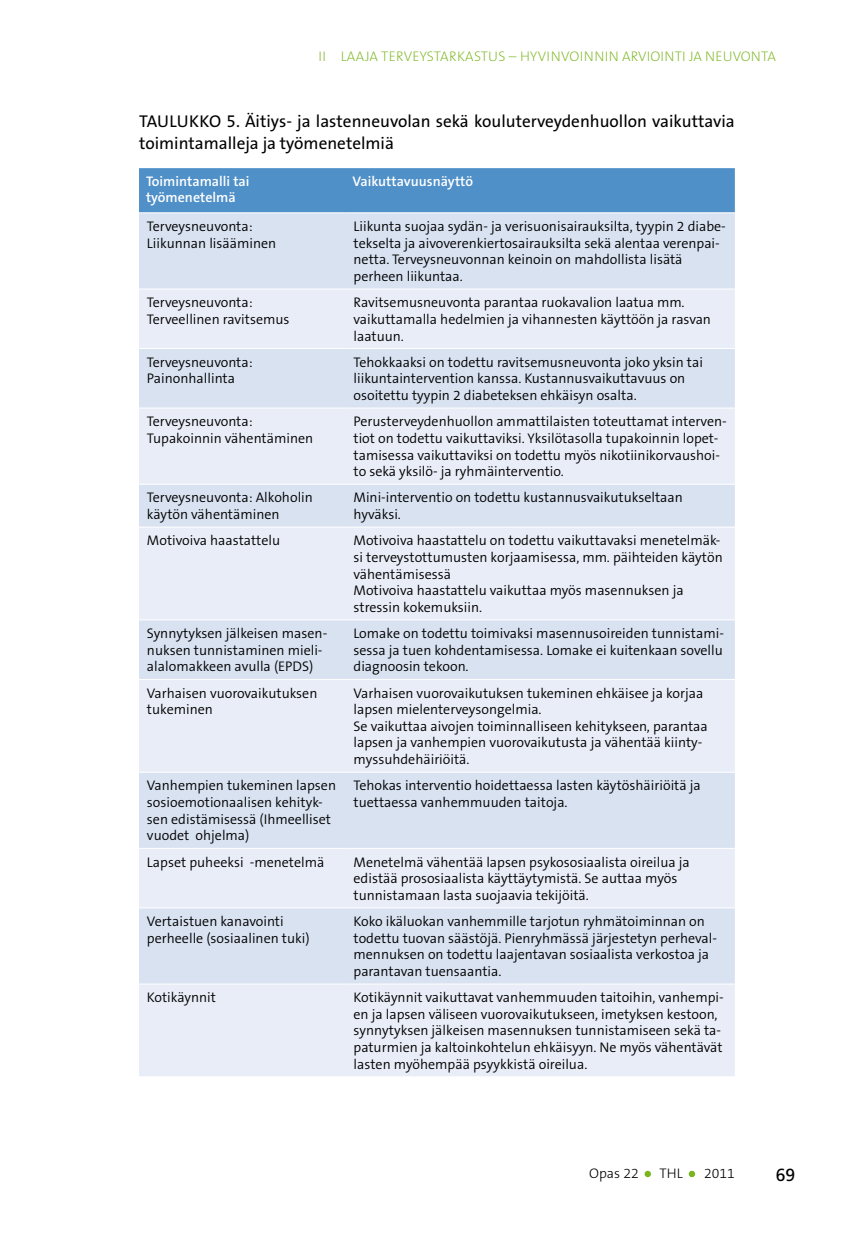
<style>
.page{position:relative;width:859px;height:1241px;background:#fff}
.page>*{position:absolute;margin:0;border:0;box-sizing:border-box;transform-origin:0 0}
.t1{font:17.5px "Frutiger";color:#000}
.t2{font:17.15px/21.9px "The Sans B W5 Plain";color:#000}
.t3{font:300 14px/16.6px "The Sans B W4";color:#000}
.t4{font:200 14px "The Sans B W2";letter-spacing:.02em;color:#7ab51d}
.t5{font:600 14px/16.8px "The Sans B W6";color:#fff}
.t6{font:300 14px "The Sans B W3";color:#000}
.s1{color:#7ab51d}
</style>
<div class="page">
<svg style="left:644px;top:1170px;width:6px;height:6px"></svg>
<svg style="left:688px;top:1170px;width:6px;height:6px"></svg>
<div style="left:139px;top:168px;width:595px;height:44px;background:#4f90c8"></div>
<div style="left:139px;top:213px;width:595px;height:75px;background:#d9e2f1"></div>
<svg style="left:139px;top:289px;width:595px;height:787px;background:#e2e8f4"></svg>
<hr style="left:139px;top:348px;width:206px;height:1px;background:#fff">
<hr style="left:345px;top:348px;width:389px;height:1px;background:#fff">
<hr style="left:139px;top:407px;width:206px;height:1px;background:#fff">
<hr style="left:345px;top:407px;width:389px;height:1px;background:#fff">
<hr style="left:139px;top:484px;width:206px;height:1px;background:#fff">
<hr style="left:345px;top:484px;width:389px;height:1px;background:#fff">
<hr style="left:139px;top:526px;width:206px;height:1px;background:#fff">
<hr style="left:345px;top:526px;width:389px;height:1px;background:#fff">
<hr style="left:139px;top:619px;width:206px;height:1px;background:#fff">
<hr style="left:345px;top:619px;width:389px;height:1px;background:#fff">
<hr style="left:139px;top:679px;width:206px;height:1px;background:#fff">
<hr style="left:345px;top:679px;width:389px;height:1px;background:#fff">
<hr style="left:139px;top:771px;width:206px;height:1px;background:#fff">
<hr style="left:345px;top:771px;width:389px;height:1px;background:#fff">
<hr style="left:139px;top:847px;width:206px;height:1px;background:#fff">
<hr style="left:345px;top:847px;width:389px;height:1px;background:#fff">
<hr style="left:139px;top:907px;width:206px;height:1px;background:#fff">
<hr style="left:345px;top:907px;width:389px;height:1px;background:#fff">
<hr style="left:139px;top:983px;width:206px;height:1px;background:#fff">
<hr style="left:345px;top:983px;width:389px;height:1px;background:#fff">
<p class="t4" style="left:318px;top:47px;width:299px">II LAAJA TERVEYSTARKASTUS – HYVINVOIN N INARV</p>
<p class="t4" style="left:646px;top:47px;width:47px">IOINTI JANEUV</p>
<p class="t4" style="left:740px;top:47px;width:19px">ONTA</p>
<p class="t2" style="left:139px;top:110px;width:597px">Taulukko 5. Äitiys- ja lastenneuvolan sekä kouluterveydenhuollon vaikuttavia toimintamalleja ja työmenetelmiä</p>
<p class="t5" style="left:146px;top:172px;width:105px">Toimintamalli tai työmenetelmä</p>
<p class="t5" style="left:352px;top:172px;width:122px">Vaikuttavuusnäyttö</p>
<p class="t3" style="left:147px;top:218px;width:131px">Terveysneuvonta:<br>Liikunnan lisääminen</p>
<p class="t3" style="left:353px;top:218px;width:374px">Liikunta suojaa sydän- ja verisuonisairauksilta, tyypin 2 diabe&shy;tekselta ja aivoverenkiertosairauksilta sekä alentaa verenpai&shy;netta. Terveysneuvonnan keinoin on mahdollista lisätä perheen liikuntaa.</p>
<p class="t3" style="left:147px;top:294px;width:144px">Terveysneuvonta:<br>Terveellinen ravitsemus</p>
<p class="t3" style="left:353px;top:294px;width:359px">Ravitsemusneuvonta parantaa ruokavalion laatua mm. vaikuttamalla hedelmien ja vihannesten käyttöön ja rasvan laatuun.</p>
<p class="t3" style="left:147px;top:354px;width:107px">Terveysneuvonta:<br>Painonhallinta</p>
<p class="t3" style="left:353px;top:354px;width:351px">Tehokkaaksi on todettu ravitsemusneuvonta joko yksin tai liikuntaintervention kanssa. Kustannusvaikuttavuus on osoitettu tyypin 2 diabeteksen ehkäisyn osalta.</p>
<p class="t3" style="left:147px;top:413px;width:168px">Terveysneuvonta:<br>Tupakoinnin vähentäminen</p>
<p class="t3" style="left:353px;top:413px;width:375px">Perusterveydenhuollon ammattilaisten toteuttamat interven&shy;tiot on todettu vaikuttaviksi. Yksilötasolla tupakoinnin lopet&shy;tamisessa vaikuttaviksi on todettu myös nikotiinikorvaushoi&shy;to sekä yksilö- ja ryhmäinterventio.</p>
<p class="t3" style="left:147px;top:489px;width:167px">Terveysneuvonta: Alkoholin käytön vähentäminen</p>
<p class="t3" style="left:353px;top:489px;width:331px">Mini-interventio on todettu kustannusvaikutukseltaan hyväksi.</p>
<p class="t3" style="left:147px;top:532px;width:135px">Motivoiva haastattelu</p>
<p class="t3" style="left:353px;top:532px;width:370px">Motivoiva haastattelu on todettu vaikuttavaksi menetelmäk&shy;si terveystottumusten korjaamisessa, mm. päihteiden käytön vähentämisessä<br>Motivoiva haastattelu vaikuttaa myös masennuksen ja stressin kokemuksiin.</p>
<p class="t3" style="left:147px;top:625px;width:182px">Synnytyksen jälkeisen masen&shy;nuksen tunnistaminen mieli&shy;alalomakkeen avulla (EPDS)</p>
<p class="t3" style="left:353px;top:625px;width:372px;text-align:justify">Lomake on todettu toimivaksi masennusoireiden tunnistami&shy;sessa ja tuen kohdentamisessa. Lomake ei kuitenkaan sovellu diagnoosin tekoon.</p>
<p class="t3" style="left:147px;top:684px;width:172px">Varhaisen vuorovaikutuksen tukeminen</p>
<p class="t3" style="left:353px;top:684px;width:355px">Varhaisen vuorovaikutuksen tukeminen ehkäisee ja korjaa lapsen mielenterveysongelmia.<br>Se vaikuttaa aivojen toiminnalliseen kehitykseen, parantaa lapsen ja vanhempien vuorovaikutusta ja vähentää kiinty&shy;myssuhdehäiriöitä.</p>
<p class="t3" style="left:147px;top:777px;width:190px">Vanhempien tukeminen lapsen sosioemotionaalisen kehityk&shy;sen edistämisessä (Ihmeelliset vuodet ohjelma)</p>
<p class="t3" style="left:353px;top:777px;width:348px">Tehokas interventio hoidettaessa lasten käytöshäiriöitä ja tuettaessa vanhemmuuden taitoja.</p>
<p class="t3" style="left:147px;top:853px;width:179px">Lapset puheeksi -menetelmä</p>
<p class="t3" style="left:353px;top:853px;width:338px">Menetelmä vähentää lapsen psykososiaalista oireilua ja edistää prososiaalista käyttäytymistä. Se auttaa myös tunnistamaan lasta suojaavia tekijöitä.</p>
<p class="t3" style="left:147px;top:912px;width:164px">Vertaistuen kanavointi perheelle (sosiaalinen tuki)</p>
<p class="t3" style="left:353px;top:912px;width:365px">Koko ikäluokan vanhemmille tarjotun ryhmätoiminnan on todettu tuovan säästöjä. Pienryhmässä järjestetyn perheval&shy;mennuksen on todettu laajentavan sosiaalista verkostoa ja parantavan tuensaantia.</p>
<p class="t3" style="left:147px;top:989px;width:70px">Kotikäynnit</p>
<p class="t3" style="left:353px;top:989px;width:371px">Kotikäynnit vaikuttavat vanhemmuuden taitoihin, vanhempi&shy;en ja lapsen väliseen vuorovaikutukseen, imetyksen kestoon, synnytyksen jälkeisen masennuksen tunnistamiseen sekä ta&shy;paturmien ja kaltoinkohtelun ehkäisyyn. Ne myös vähentävät lasten myöhempää psyykkistä oireilua.</p>
<p class="t6" style="left:589px;top:1164px;width:147px">Opas 22 <span class="s1">•</span> THL <span class="s1">•</span> 2011</p>
<p class="t1" style="left:775px;top:1164px;width:21px">69</p>
</div>
